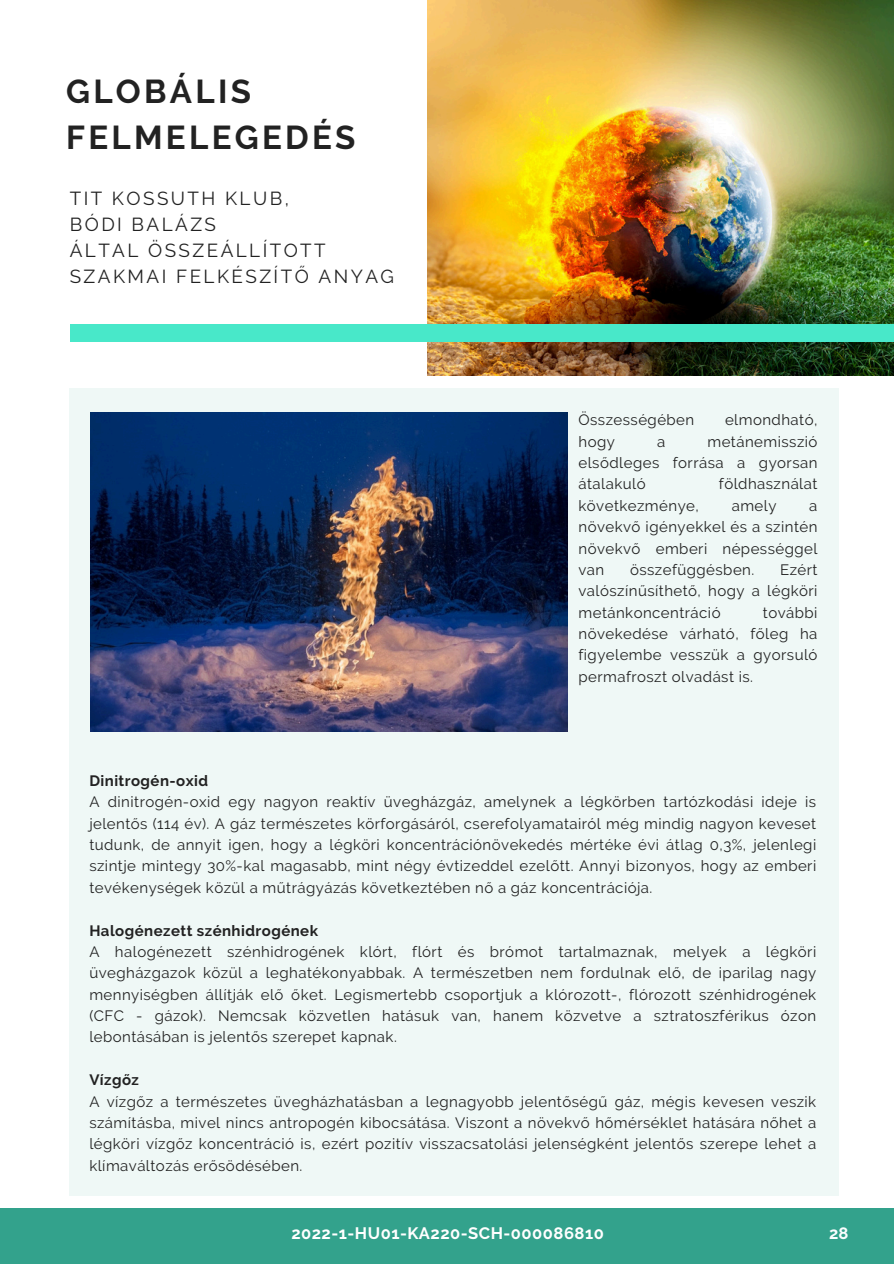
<style>
.page{position:relative;width:894px;height:1264px;background:#fff}
.page>*{position:absolute;margin:0;border:0;box-sizing:border-box;transform-origin:0 0}
.t1{font:700 33px/46.2px "Raleway";letter-spacing:.1em;color:#222}
.t2{font:18.75px/25.8px "Raleway";letter-spacing:.13em;color:#222}
.t3{font:700 16.5px "Raleway";letter-spacing:.03em;color:#fff}
.t4{font:700 16.5px "Raleway";color:#fbfeff}
.t5{font:15px/21.3px "Raleway";letter-spacing:.03em;color:#222;text-align:justify}
.t6{font:700 15px "Raleway";letter-spacing:.03em;color:#222}
</style>
<div class="page">
<img style="left:427px;top:0;width:465px;height:376px">
<div style="left:70px;top:324px;width:823px;height:17px;background:#48e8c9"></div>
<div style="left:0;top:1208px;width:893px;height:55px;background:#33a28c"></div>
<div style="left:70px;top:388px;width:768px;height:807px;background:#eff8f6"></div>
<img style="left:91px;top:412px;width:477px;height:319px">
<h2 class="t1" style="left:66px;top:68px;width:291px">GLOBÁLIS<br>FELMELEGEDÉS</h2>
<p class="t2" style="left:70px;top:185px;width:326px">TIT KOSSUTH KLUB,<br>BÓDI BALÁZS<br>ÁLTAL ÖSSZEÁLLÍTOTT<br>SZAKMAI FELKÉSZÍTŐ ANYAG</p>
<p class="t5" style="left:578px;top:409px;width:117px">Összességében</p>
<p class="t5" style="left:724px;top:409px;width:94px">elmondható,</p>
<p class="t5" style="left:578px;top:430px;width:38px">hogy</p>
<p class="t5" style="left:657px;top:430px;width:10px">a</p>
<p class="t5" style="left:578px;top:430px;width:240px;text-indent:129px">metánemisszió elsődleges forrása a gyorsan átalakuló</p>
<p class="t5" style="left:718px;top:473px;width:100px">földhasználat</p>
<p class="t5" style="left:578px;top:495px;width:122px">következménye,</p>
<p class="t5" style="left:731px;top:495px;width:46px">amely</p>
<p class="t5" style="left:578px;top:495px;width:240px;text-indent:231px">a növekvő igényekkel és a szintén növekvő emberi népességgel van</p>
<p class="t5" style="left:630px;top:559px;width:126px">összefüggésben.</p>
<p class="t5" style="left:578px;top:559px;width:240px;text-indent:201px">Ezért valószínűsíthető, hogy a légköri metánkoncentráció</p>
<p class="t5" style="left:578px;top:601px;width:240px;text-indent:184px">további növekedése várható, főleg ha figyelembe vesszük a gyorsuló permafroszt olvadást is.</p>
<p class="t6" style="left:89px;top:771px;width:120px">Dinitrogén-oxid</p>
<p class="t5" style="left:89px;top:791px;width:728px">A dinitrogén-oxid egy nagyon reaktív üvegházgáz, amelynek a légkörben tartózkodási ideje is jelentős (114 év). A gáz természetes körforgásáról, cserefolyamatairól még mindig nagyon keveset tudunk, de annyit igen, hogy a légköri koncentrációnövekedés mértéke évi átlag 0,3%, jelenlegi szintje mintegy 30%-kal magasabb, mint négy évtizeddel ezelőtt. Annyi bizonyos, hogy az emberi tevékenységek közül a műtrágyázás következtében nő a gáz koncentrációja.</p>
<p class="t6" style="left:89px;top:921px;width:230px">Halogénezett szénhidrogének</p>
<p class="t5" style="left:89px;top:940px;width:728px">A halogénezett szénhidrogének klórt, flórt és brómot tartalmaznak, melyek a légköri üvegházgazok közül a leghatékonyabbak. A természetben nem fordulnak elő, de iparilag nagy mennyiségben állítják elő őket. Legismertebb csoportjuk a klórozott-, flórozott szénhidrogének (CFC - gázok). Nemcsak közvetlen hatásuk van, hanem közvetve a sztratoszférikus ózon lebontásában is jelentős szerepet kapnak.</p>
<p class="t6" style="left:89px;top:1071px;width:51px">Vízgőz</p>
<p class="t5" style="left:89px;top:1090px;width:728px">A vízgőz a természetes üvegházhatásban a legnagyobb jelentőségű gáz, mégis kevesen veszik számításba, mivel nincs antropogén kibocsátása. Viszont a növekvő hőmérséklet hatására nőhet a légköri vízgőz koncentráció is, ezért pozitív visszacsatolási jelenségként jelentős szerepe lehet a klímaváltozás erősödésében.</p>
<p class="t3" style="left:291px;top:1223px;width:314px">2022-1-HU01-KA220-SCH-000086810</p>
<p class="t4" style="left:828px;top:1223px;width:21px">28</p>
</div>
